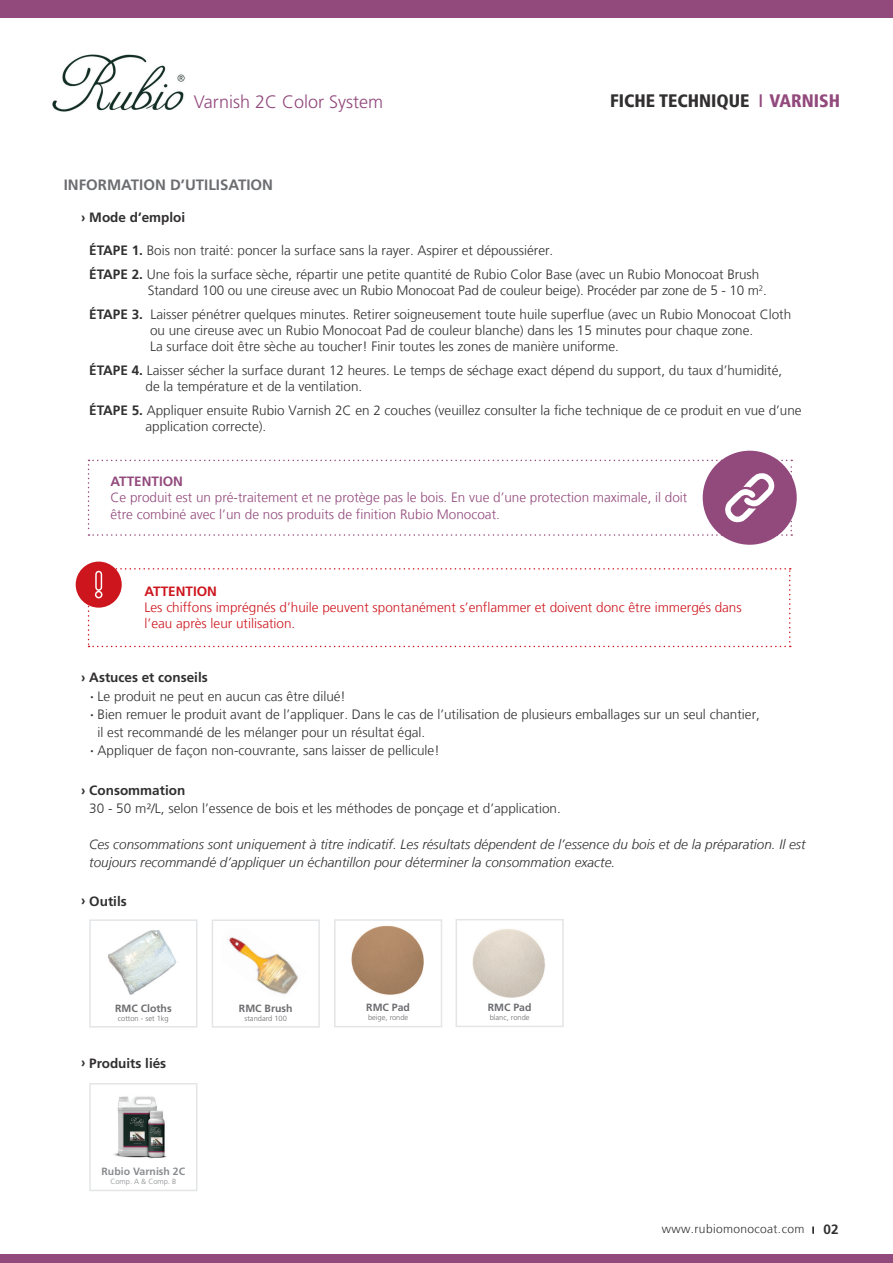
<style>
.page{position:relative;width:893px;height:1263px;background:#fff}
.page>*{position:absolute;margin:0;border:0;box-sizing:border-box;transform-origin:0 0}
.t1{font:900 condensed 18px "Frutiger 77";color:#312f30}
.t2{font:300 18px "Frutiger LT Std";color:#92497c}
.t3{font:700 15px "Frutiger LT Std";color:#6c6d70}
.t4{font:300 13.5px/16.2px "Frutiger LT";color:#312f30}
.t5{font:italic 300 13.5px/18px "Frutiger LT";color:#312f30}
.t6{font:300 13.5px/16.2px "Frutiger LT";color:#92497c}
.t7{font:300 13.5px/16.2px "Frutiger LT";color:#cd151d}
.t8{font:700 13.5px "Frutiger LT Std";color:#312f30}
.t9{font:700 13.5px "Frutiger LT Std";color:#92497c}
.t10{font:700 13.5px "Frutiger LT Std";color:#cd151d}
.t11{font:300 12px "Frutiger LT";letter-spacing:.03em;color:#312f30}
.t12{font:700 10.5px "Frutiger LT Std";color:#6c6d70}
.t13{font:700 10.5px "Frutiger LT Std";color:#8a8c8f}
.t14{font:300 7.5px "Frutiger LT Std";color:#6c6d70}
.t15{font:300 7.5px "Frutiger LT Std";color:#8a8c8f}
.s1{color:#92497c}
.s2{font-weight:700}
.s3{font-family:"Frutiger LT Std";font-weight:700}
.s4{font-family:"Frutiger 65";font-weight:700;font-size:9.15px}
.s5{font-family:"Frutiger LT Std";font-weight:700;font-size:13.5px}
</style>
<div class="page">
<div style="left:0;top:0;width:893px;height:18px;background:#92497c"></div>
<div style="left:0;top:1254px;width:893px;height:9px;background:#92497c"></div>
<img style="left:52px;top:54px;width:133px;height:58px">
<div style="left:703px;top:451px;width:94px;height:94px;background:#92497c;border-radius:50%"></div>
<svg style="left:88px;top:460px;width:704px;height:76px"></svg>
<div style="left:456px;top:919px;width:108px;height:108px;border:2px solid #e4e5e7"></div>
<img style="left:472px;top:929px;width:73px;height:69px">
<div style="left:89px;top:919px;width:108px;height:108px;border:2px solid #e4e5e7"></div>
<div style="left:89px;top:1083px;width:108px;height:108px;border:2px solid #e4e5e7"></div>
<img style="left:108px;top:930px;width:69px;height:65px">
<img style="left:113px;top:1096px;width:54px;height:63px">
<div style="left:334px;top:919px;width:108px;height:108px;border:2px solid #e4e5e7"></div>
<img style="left:351px;top:925px;width:73px;height:70px">
<div style="left:212px;top:919px;width:108px;height:109px;border:2px solid #e4e5e7"></div>
<img style="left:229px;top:937px;width:69px;height:57px">
<div style="left:76px;top:562px;width:46px;height:46px;background:#cd151d;border-radius:50%"></div>
<svg style="left:88px;top:568px;width:703px;height:79px"></svg>
<h1 class="t2" style="left:194px;top:92px;width:191px">Varnish 2C Color System</h1>
<h1 class="t1" style="left:610px;top:89px;width:231px">FICHE TECHNIQUE <span class="s1">I VARNISH</span></h1>
<p class="t3" style="left:64px;top:176px;width:211px">INFORMATION D’UTILISATION</p>
<p class="t8" style="left:81px;top:209px;width:106px">› Mode d’emploi</p>
<p class="t4" style="left:89px;top:239px;width:671px;line-height:23.7px"><span class="s2">ÉTAPE 1.</span> Bois non traité: poncer la surface sans la rayer. Aspirer et dépoussiérer.<br><span class="s2">ÉTAPE 2.</span> Une fois la surface sèche, répartir une petite quantité de Rubio Color Base (avec un Rubio Monocoat Brush</p>
<p class="t4" style="left:89px;top:279px;width:703px;line-height:23.7px;text-indent:59px">Standard 100 ou une cireuse avec un Rubio Monocoat Pad de couleur beige). Procéder par zone de 5 - 10 m<sup>2</sup>.<br><span class="s2">ÉTAPE 3.</span> Laisser pénétrer quelques minutes. Retirer soigneusement toute huile superflue (avec un Rubio Monocoat Cloth</p>
<p class="t4" style="left:150px;top:322px;width:605px">ou une cireuse avec un Rubio Monocoat Pad de couleur blanche) dans les 15 minutes pour chaque zone.<br>La surface doit être sèche au toucher! Finir toutes les zones de manière uniforme.</p>
<p class="t4" style="left:146px;top:362px;width:638px;text-indent:-56px"><span class="s2">ÉTAPE 4.</span> Laisser sécher la surface durant 12 heures. Le temps de séchage exact dépend du support, du taux d’humidité, de la température et de la ventilation.</p>
<p class="t4" style="left:146px;top:402px;width:658px;text-indent:-56px"><span class="s2">ÉTAPE 5.</span> Appliquer ensuite Rubio Varnish 2C en 2 couches (veuillez consulter la fiche technique de ce produit en vue d’une application correcte).</p>
<p class="t9" style="left:111px;top:473px;width:74px">ATTENTION</p>
<p class="t6" style="left:111px;top:490px;width:578px">Ce produit est un pré-traitement et ne protège pas le bois. En vue d’une protection maximale, il doit être combiné avec l’un de nos produits de finition Rubio Monocoat.</p>
<p class="t10" style="left:145px;top:583px;width:74px">ATTENTION</p>
<p class="t7" style="left:145px;top:599px;width:599px">Les chiffons imprégnés d’huile peuvent spontanément s’enflammer et doivent donc être immergés dans l’eau après leur utilisation.</p>
<p class="t8" style="left:81px;top:670px;width:128px">› Astuces et conseils</p>
<p class="t4" style="left:90px;top:688px;width:257px"><span class="s3">∙</span> Le produit ne peut en aucun cas être dilué!</p>
<p class="t4" style="left:90px;top:706px;width:671px"><span class="s3">∙</span> Bien remuer le produit avant de l’appliquer. Dans le cas de l’utilisation de plusieurs emballages sur un seul chantier,</p>
<p class="t4" style="left:98px;top:724px;width:329px">il est recommandé de les mélanger pour un résultat égal.</p>
<p class="t4" style="left:90px;top:742px;width:351px"><span class="s3">∙</span> Appliquer de façon non-couvrante, sans laisser de pellicule!</p>
<p class="t8" style="left:81px;top:783px;width:106px">› Consommation</p>
<p class="t4" style="left:89px;top:801px;width:473px">30 - 50 m²/L, selon l’essence de bois et les méthodes de ponçage et d’application.</p>
<p class="t5" style="left:89px;top:836px;width:718px">Ces consommations sont uniquement à titre indicatif. Les résultats dépendent de l’essence du bois et de la préparation. Il est toujours recommandé d’appliquer un échantillon pour déterminer la consommation exacte.</p>
<p class="t8" style="left:81px;top:893px;width:47px">› Outils</p>
<p class="t12" style="left:115px;top:1002px;width:58px">RMC Cloths</p>
<p class="t14" style="left:118px;top:1014px;width:52px">cotton - set 1kg</p>
<p class="t8" style="left:81px;top:1055px;width:87px">› Produits liés</p>
<p class="t13" style="left:102px;top:1165px;width:85px">Rubio Varnish 2C</p>
<p class="t15" style="left:110px;top:1177px;width:67px">Comp. A &amp; Comp. B</p>
<p class="t12" style="left:239px;top:1002px;width:55px">RMC Brush</p>
<p class="t14" style="left:245px;top:1014px;width:44px">standard 100</p>
<p class="t12" style="left:366px;top:1001px;width:45px">RMC Pad</p>
<p class="t14" style="left:368px;top:1013px;width:42px">beige, ronde</p>
<p class="t12" style="left:488px;top:1001px;width:45px">RMC Pad</p>
<p class="t14" style="left:490px;top:1013px;width:41px">blanc, ronde</p>
<p class="t11" style="left:662px;top:1222px;width:178px">www.rubiomonocoat.com <span class="s4">I</span> <span class="s5">02</span></p>
</div>
